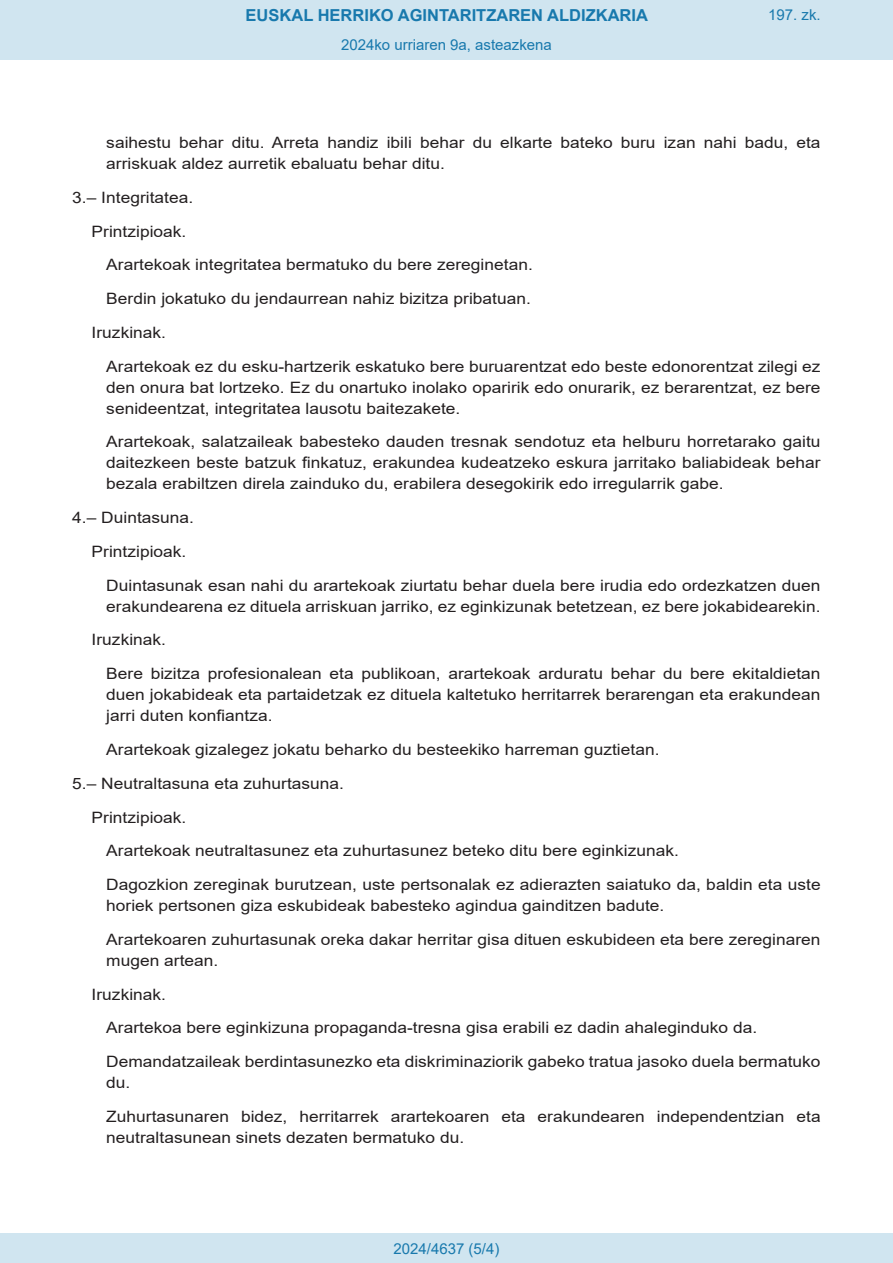
<style>
.page{position:relative;width:893px;height:1263px;background:#fff}
.page>*{position:absolute;margin:0;border:0;box-sizing:border-box;transform-origin:0 0}
.t1{font:700 16.5px "Arial";color:#1879ad}
.BOPVDetalle1{font:15.6px/21px "Arial";color:#231f20;scale:1.11 1}
.BOPVDetalle{font:15.6px "Arial";color:#231f20;scale:1.11 1}
.BOPVDisposicionTitulo{font:15.6px "Arial";color:#231f20;scale:1.11 1}
.Paginacion_Centro{font:15px "Arial";color:#1879ad}
</style>
<div class="page">
<div style="left:0;top:0;width:893px;height:60px;background:#d0e5f0"></div>
<div style="left:0;top:1233px;width:893px;height:30px;background:#d0e5f0"></div>
<p class="t1" style="left:246px;top:3px;width:404px">EUSKAL HERRIKO AGINTARITZAREN ALDIZKARIA</p>
<p class="Paginacion_Centro" style="left:341px;top:35px;width:212px">2024ko urriaren 9a, asteazkena</p>
<p class="Paginacion_Centro" style="left:768px;top:5px;width:54px">197. zk.</p>
<p class="BOPVDetalle1" style="left:106px;top:132px;width:645px">saihestu behar ditu. Arreta handiz ibili behar du elkarte bateko buru izan nahi badu, eta arriskuak aldez aurretik ebaluatu behar ditu.</p>
<p class="BOPVDisposicionTitulo" style="left:72px;top:187px;width:110px">3.– Integritatea.</p>
<p class="BOPVDetalle" style="left:92px;top:220px;width:87px">Printzipioak.</p>
<p class="BOPVDetalle1" style="left:106px;top:254px;width:386px">Arartekoak integritatea bermatuko du bere zereginetan.</p>
<p class="BOPVDetalle1" style="left:106px;top:288px;width:384px">Berdin jokatuko du jendaurrean nahiz bizitza pribatuan.</p>
<p class="BOPVDetalle" style="left:92px;top:322px;width:69px">Iruzkinak.</p>
<p class="BOPVDetalle1" style="left:106px;top:356px;width:645px;text-align:justify">Arartekoak ez du esku-hartzerik eskatuko bere buruarentzat edo beste edonorentzat zilegi ez den onura bat lortzeko. Ez du onartuko inolako oparirik edo onurarik, ez berarentzat, ez bere senideentzat, integritatea lausotu baitezakete.</p>
<p class="BOPVDetalle1" style="left:106px;top:431px;width:645px;text-align:justify">Arartekoak, salatzaileak babesteko dauden tresnak sendotuz eta helburu horretarako gaitu daitezkeen beste batzuk finkatuz, erakundea kudeatzeko eskura jarritako baliabideak behar bezala erabiltzen direla zainduko du, erabilera desegokirik edo irregularrik gabe.</p>
<p class="BOPVDisposicionTitulo" style="left:72px;top:507px;width:111px">4.– Duintasuna.</p>
<p class="BOPVDetalle" style="left:92px;top:541px;width:87px">Printzipioak.</p>
<p class="BOPVDetalle1" style="left:106px;top:575px;width:645px">Duintasunak esan nahi du arartekoak ziurtatu behar duela bere irudia edo ordezkatzen duen erakundearena ez dituela arriskuan jarriko, ez eginkizunak betetzean, ez bere jokabidearekin.</p>
<p class="BOPVDetalle" style="left:92px;top:629px;width:69px">Iruzkinak.</p>
<p class="BOPVDetalle1" style="left:106px;top:663px;width:645px;text-align:justify">Bere bizitza profesionalean eta publikoan, arartekoak arduratu behar du bere ekitaldietan duen jokabideak eta partaidetzak ez dituela kaltetuko herritarrek berarengan eta erakundean jarri duten konfiantza.</p>
<p class="BOPVDetalle1" style="left:106px;top:739px;width:500px">Arartekoak gizalegez jokatu beharko du besteekiko harreman guztietan.</p>
<p class="BOPVDisposicionTitulo" style="left:72px;top:772px;width:246px">5.– Neutraltasuna eta zuhurtasuna.</p>
<p class="BOPVDetalle" style="left:92px;top:806px;width:87px">Printzipioak.</p>
<p class="BOPVDetalle1" style="left:106px;top:840px;width:517px">Arartekoak neutraltasunez eta zuhurtasunez beteko ditu bere eginkizunak.</p>
<p class="BOPVDetalle1" style="left:106px;top:874px;width:645px">Dagozkion zereginak burutzean, uste pertsonalak ez adierazten saiatuko da, baldin eta uste horiek pertsonen giza eskubideak babesteko agindua gainditzen badute.</p>
<p class="BOPVDetalle1" style="left:106px;top:929px;width:645px">Arartekoaren zuhurtasunak oreka dakar herritar gisa dituen eskubideen eta bere zereginaren mugen artean.</p>
<p class="BOPVDetalle" style="left:92px;top:983px;width:69px">Iruzkinak.</p>
<p class="BOPVDetalle1" style="left:106px;top:1017px;width:588px">Arartekoa bere eginkizuna propaganda-tresna gisa erabili ez dadin ahaleginduko da.</p>
<p class="BOPVDetalle1" style="left:106px;top:1051px;width:645px">Demandatzaileak berdintasunezko eta diskriminaziorik gabeko tratua jasoko duela bermatuko du.</p>
<p class="BOPVDetalle1" style="left:106px;top:1106px;width:645px">Zuhurtasunaren bidez, herritarrek arartekoaren eta erakundearen independentzian eta neutraltasunean sinets dezaten bermatuko du.</p>
<p class="Paginacion_Centro" style="left:393px;top:1238px;width:107px">2024/4637 (5/4)</p>
</div>
